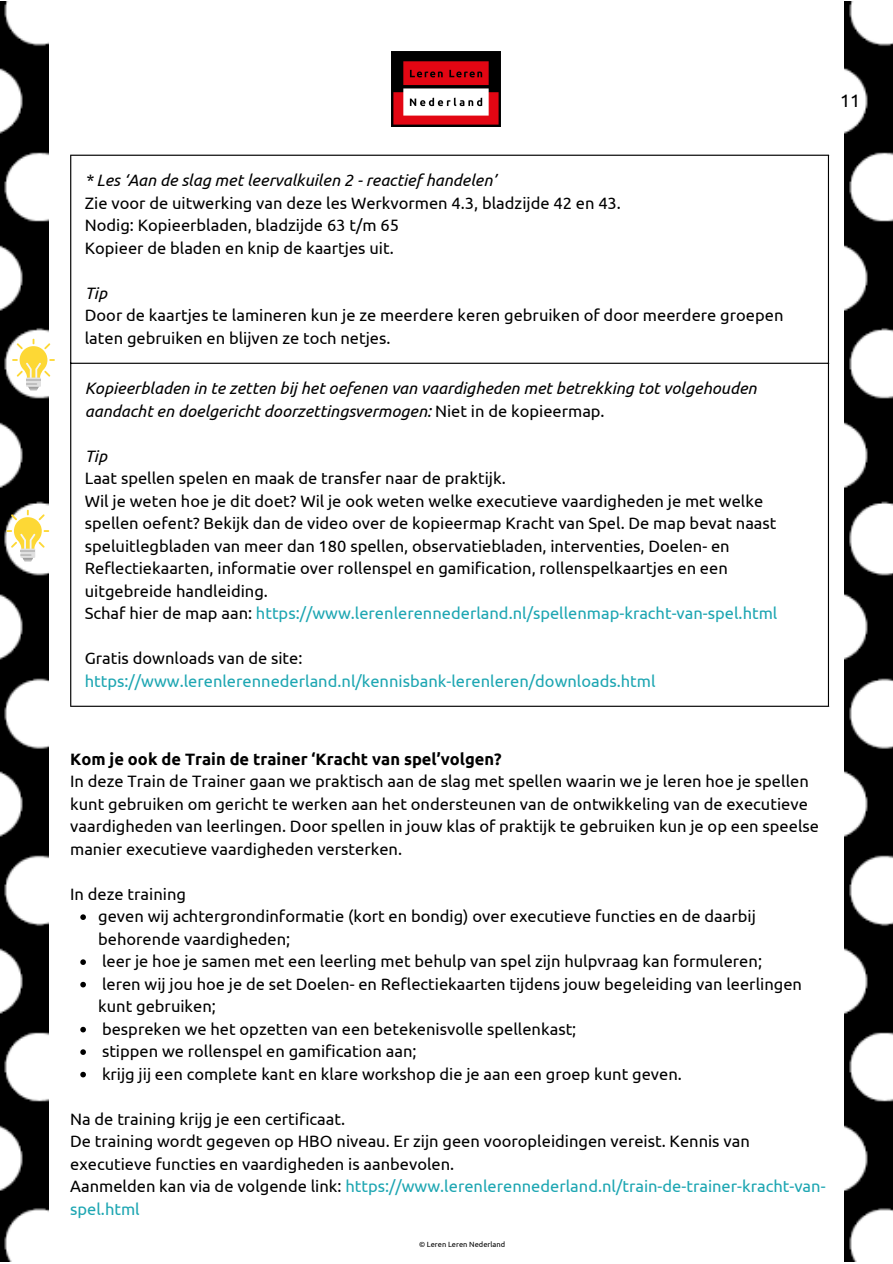
<style>
.page{position:relative;width:893px;height:1264px;background:#fff}
.page>*{position:absolute;margin:0;border:0;box-sizing:border-box;transform-origin:0 0}
.t1{font:18px "Ubuntu";color:#000}
.t2{font:16.5px/22.5px "Ubuntu";color:#000}
.t3{font:italic 16.5px/22.5px "Ubuntu";color:#000}
.t4{font:16.5px "Ubuntu";color:#1da6b2}
.t5{font:700 16.5px "Ubuntu";color:#000}
.t6{font:7.5px "Ubuntu";color:#000}
.s1{font-style:normal}
.s2{color:#1da6b2}
</style>
<div class="page">
<img style="left:844px;top:1px;width:48px;height:1260px">
<img style="left:0;top:1px;width:48px;height:1260px">
<img style="left:391px;top:51px;width:110px;height:76px">
<hr style="left:70px;top:156px;width:1px;height:549px;background:#000">
<hr style="left:827px;top:156px;width:2px;height:549px;background:#000">
<hr style="left:70px;top:155px;width:759px;height:1px;background:#000">
<hr style="left:70px;top:363px;width:759px;height:1px;background:#000">
<hr style="left:70px;top:705px;width:759px;height:1px;background:#000">
<svg style="left:80px;top:914px;width:6px;height:6px"></svg>
<svg style="left:80px;top:959px;width:6px;height:5px"></svg>
<svg style="left:80px;top:981px;width:6px;height:6px"></svg>
<svg style="left:80px;top:1026px;width:6px;height:6px"></svg>
<svg style="left:80px;top:1049px;width:6px;height:5px"></svg>
<svg style="left:80px;top:1071px;width:6px;height:6px"></svg>
<svg style="left:12px;top:339px;width:43px;height:51px"></svg>
<svg style="left:7px;top:510px;width:42px;height:51px"></svg>
<p class="t1" style="left:840px;top:91px;width:22px">11</p>
<p class="t3" style="left:85px;top:169px;width:413px">* Les ‘Aan de slag met leervalkuilen 2 - reactief handelen’</p>
<p class="t2" style="left:85px;top:191px;width:537px">Zie voor de uitwerking van deze les Werkvormen 4.3, bladzijde 42 en 43.<br>Nodig: Kopieerbladen, bladzijde 63 t/m 65<br>Kopieer de bladen en knip de kaartjes uit.</p>
<p class="t3" style="left:85px;top:281px;width:24px">Tip</p>
<p class="t2" style="left:85px;top:304px;width:700px">Door de kaartjes te lamineren kun je ze meerdere keren gebruiken of door meerdere groepen laten gebruiken en blijven ze toch netjes.</p>
<p class="t3" style="left:85px;top:377px;width:673px">Kopieerbladen in te zetten bij het oefenen van vaardigheden met betrekking tot volgehouden aandacht en doelgericht doorzettingsvermogen: <span class="s1">Niet in de kopieermap.</span></p>
<p class="t3" style="left:85px;top:444px;width:24px">Tip</p>
<p class="t2" style="left:85px;top:467px;width:694px">Laat spellen spelen en maak de transfer naar de praktijk.<br>Wil je weten hoe je dit doet? Wil je ook weten welke executieve vaardigheden je met welke spellen oefent? Bekijk dan de video over de kopieermap Kracht van Spel. De map bevat naast speluitlegbladen van meer dan 180 spellen, observatiebladen, interventies, Doelen- en Reflectiekaarten, informatie over rollenspel en gamification, rollenspelkaartjes en een uitgebreide handleiding.<br>Schaf hier de map aan: <span class="s2">https://www.lerenlerennederland.nl/spellenmap-kracht-van-spel.html</span></p>
<p class="t2" style="left:85px;top:646px;width:219px">Gratis downloads van de site:</p>
<p class="t4" style="left:85px;top:671px;width:572px">https://www.lerenlerennederland.nl/kennisbank-lerenleren/downloads.html</p>
<p class="t5" style="left:70px;top:749px;width:433px">Kom je ook de Train de trainer ‘Kracht van spel’volgen?</p>
<p class="t2" style="left:70px;top:770px;width:750px">In deze Train de Trainer gaan we praktisch aan de slag met spellen waarin we je leren hoe je spellen kunt gebruiken om gericht te werken aan het ondersteunen van de ontwikkeling van de executieve vaardigheden van leerlingen. Door spellen in jouw klas of praktijk te gebruiken kun je op een speelse manier executieve vaardigheden versterken.</p>
<p class="t2" style="left:70px;top:882px;width:117px">In deze training</p>
<p class="t2" style="left:98px;top:904px;width:705px">geven wij achtergrondinformatie (kort en bondig) over executieve functies en de daarbij behorende vaardigheden;<br>leer je hoe je samen met een leerling met behulp van spel zijn hulpvraag kan formuleren;<br>leren wij jou hoe je de set Doelen- en Reflectiekaarten tijdens jouw begeleiding van leerlingen kunt gebruiken;<br>bespreken we het opzetten van een betekenisvolle spellenkast;<br>stippen we rollenspel en gamification aan;<br>krijg jij een complete kant en klare workshop die je aan een groep kunt geven.</p>
<p class="t2" style="left:70px;top:1107px;width:756px">Na de training krijg je een certificaat.<br>De training wordt gegeven op HBO niveau. Er zijn geen vooropleidingen vereist. Kennis van executieve functies en vaardigheden is aanbevolen.<br>Aanmelden kan via de volgende link: <span class="s2">https://www.lerenlerennederland.nl/train-de-trainer-kracht-van&shy;spel.html</span></p>
<p class="t6" style="left:419px;top:1240px;width:88px">© Leren Leren Nederland</p>
</div>
